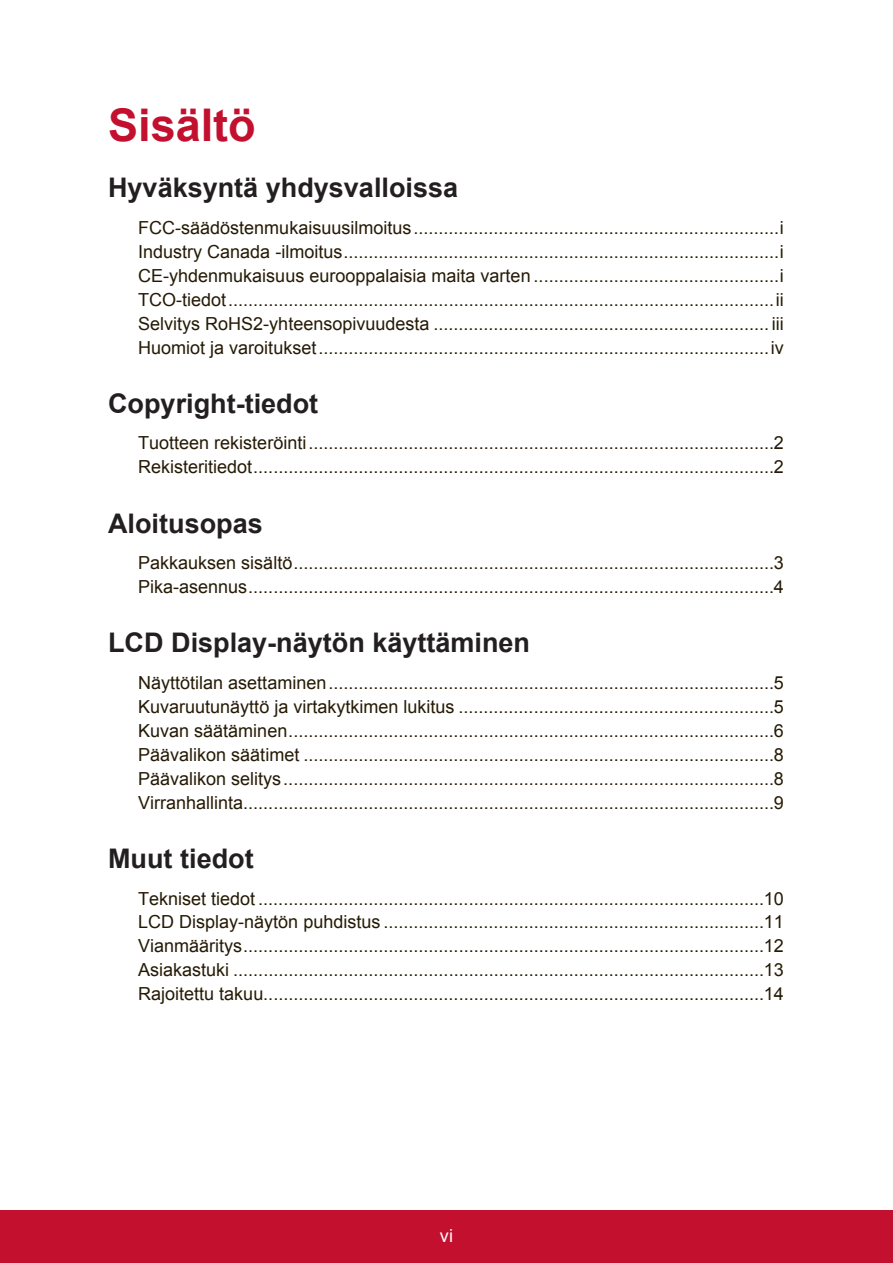
<style>
.page{position:relative;width:893px;height:1263px;background:#fff}
.page>*{position:absolute;margin:0;border:0;box-sizing:border-box;transform-origin:0 0}
.t1{font:700 45px "Arial";color:#c3102f}
.t2{font:700 27px "Arial";color:#231f20}
.t3{font:18px/24px "Arial";color:#251a05;text-align:justify}
.t4{font:18px "Arial";color:#fff}
</style>
<div class="page">
<div style="left:0;top:1210px;width:892px;height:53px;background:#c3102f"></div>
<h1 class="t1" style="left:108px;top:95px;width:149px">Sisältö</h1>
<h2 class="t2" style="left:108px;top:170px;width:351px">Hyväksyntä yhdysvalloissa</h2>
<p class="t3" style="left:138px;top:216px;width:647px">FCC-säädöstenmukaisuusilmoitus.........................................................................i Industry Canada -ilmoitus.......................................................................................i CE-yhdenmukaisuus eurooppalaisia maita varten .................................................i TCO-tiedot.............................................................................................................ii Selvitys RoHS2-yhteensopivuudesta ................................................................... iii Huomiot ja varoitukset..........................................................................................iv</p>
<h2 class="t2" style="left:108px;top:385px;width:211px">Copyright-tiedot</h2>
<p class="t3" style="left:138px;top:431px;width:647px">Tuotteen rekisteröinti.............................................................................................2<br>Rekisteritiedot........................................................................................................2</p>
<h2 class="t2" style="left:108px;top:505px;width:156px">Aloitusopas</h2>
<p class="t3" style="left:138px;top:551px;width:646px">Pakkauksen sisältö................................................................................................3<br>Pika-asennus.........................................................................................................4</p>
<h2 class="t2" style="left:108px;top:625px;width:423px">LCD Display-näytön käyttäminen</h2>
<p class="t3" style="left:138px;top:671px;width:646px">Näyttötilan asettaminen.........................................................................................5<br>Kuvaruutunäyttö ja virtakytkimen lukitus ...............................................................5<br>Kuvan säätäminen.................................................................................................6<br>Päävalikon säätimet ..............................................................................................8<br>Päävalikon selitys..................................................................................................8<br>Virranhallinta..........................................................................................................9</p>
<h2 class="t2" style="left:108px;top:840px;width:147px">Muut tiedot</h2>
<p class="t3" style="left:138px;top:886px;width:647px">Tekniset tiedot .....................................................................................................10<br>LCD Display-näytön puhdistus ............................................................................11<br>Vianmääritys........................................................................................................12<br>Asiakastuki ..........................................................................................................13<br>Rajoitettu takuu....................................................................................................14</p>
<p class="t4" style="left:440px;top:1223px;width:14px">vi</p>
</div>
